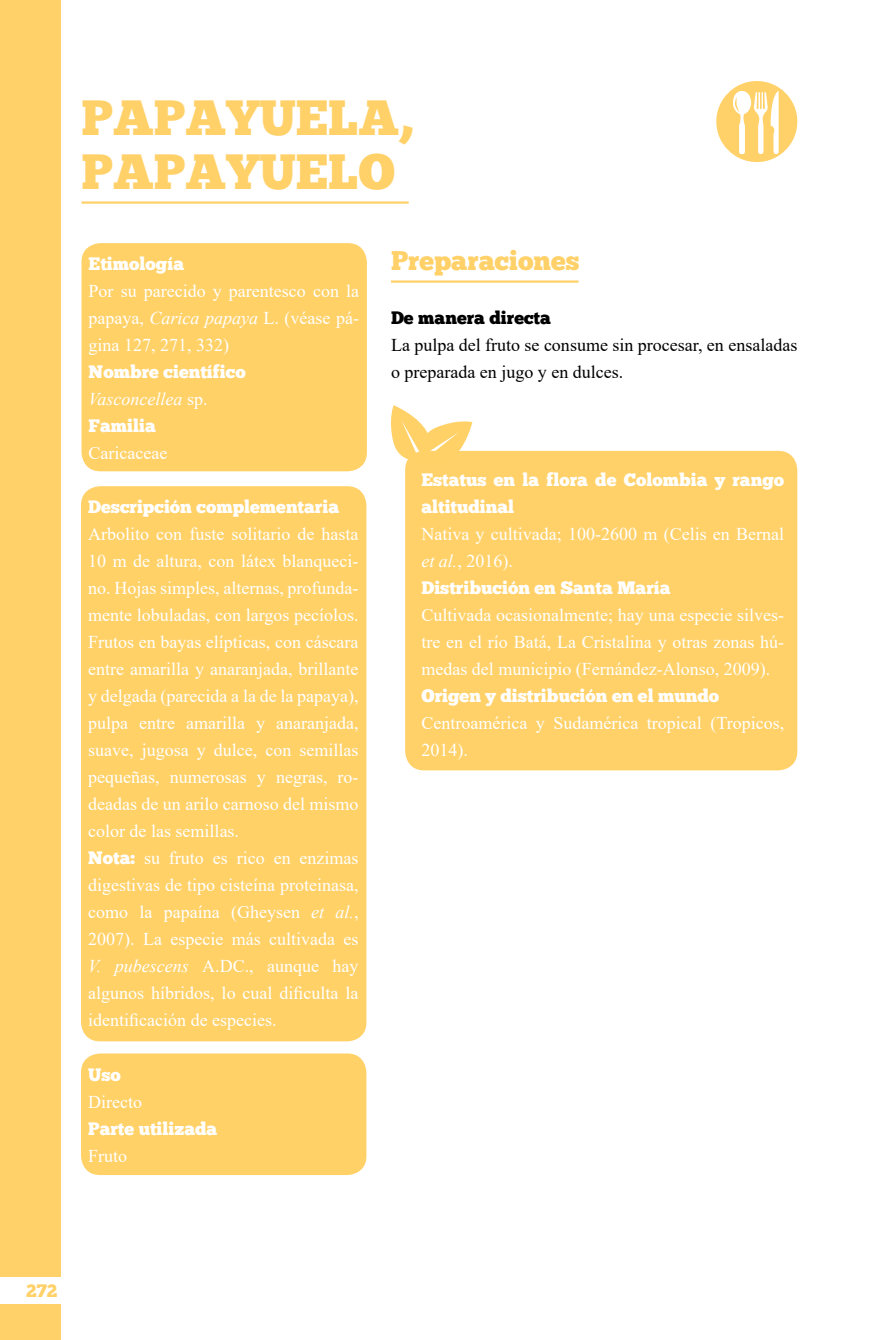
<style>
.page{position:relative;width:893px;height:1340px;background:#fff}
.page>*{position:absolute;margin:0;border:0;box-sizing:border-box;transform-origin:0 0}
.t1{font:49.5px/54px "Chunk Five";color:#ffd168}
.t2{font:27px "Chunk Five";color:#ffd168}
.t3{font:18px/27px "Times New Roman";color:#fff}
.t4{font:18px/27px "Chunk Five";color:#fff}
.t5{font:18px/27px "Times New Roman";color:#000}
.t6{font:italic 18px "Times New Roman";color:#fff}
.t7{font:18px "Chunk Five";color:#000}
.t8{font:18px "Chunk Five";color:#ffd168}
.s1{font-style:italic}
.s2{font-style:normal}
.s3{font-family:"Chunk Five"}
</style>
<div class="page">
<div style="left:0;top:0;width:61px;height:1276px;background:#ffd168"></div>
<div style="left:0;top:1304px;width:61px;height:35px;background:#ffd168"></div>
<div style="left:405px;top:451px;width:392px;height:319px;background:#ffd168;border-radius:19px"></div>
<hr style="left:81px;top:201px;width:328px;height:3px;background:#ffd168">
<svg style="left:391px;top:405px;width:81px;height:66px"></svg>
<div style="left:81px;top:243px;width:286px;height:228px;background:#ffd167;border-radius:19px"></div>
<div style="left:81px;top:486px;width:285px;height:555px;background:#ffd167;border-radius:19px"></div>
<div style="left:81px;top:1053px;width:285px;height:121px;background:#ffd167;border-radius:19px"></div>
<hr style="left:391px;top:280px;width:187px;height:3px;background:#ffd168">
<div style="left:716px;top:81px;width:81px;height:81px;background:#ffd168;border-radius:50%"></div>
<svg style="left:733px;top:91px;width:46px;height:63px"></svg>
<h1 class="t1" style="left:81px;top:91px;width:333px">PAPAYUELA,<br>PAPAYUELO</h1>
<p class="t4" style="left:89px;top:250px;width:97px">Etimología</p>
<p class="t3" style="left:89px;top:277px;width:272px;text-align:justify">Por su parecido y parentesco con la papaya, <span class="s1">Carica papaya</span> L. (véase pá&shy;gina 127, 271, 332)</p>
<p class="t4" style="left:89px;top:358px;width:159px">Nombre científico</p>
<p class="t6" style="left:89px;top:387px;width:120px">Vasconcellea <span class="s2">sp.</span></p>
<p class="t4" style="left:89px;top:412px;width:69px">Familia</p>
<p class="t3" style="left:89px;top:439px;width:80px">Caricaceae</p>
<p class="t4" style="left:88px;top:493px;width:252px">Descripción complementaria</p>
<p class="t3" style="left:88px;top:520px;width:272px">Arbolito con fuste solitario de hasta 10 m de altura, con látex blanqueci&shy;no. Hojas simples, alternas, profunda&shy;mente lobuladas, con largos pecíolos.<br>Frutos en bayas elípticas, con cáscara entre amarilla y anaranjada, brillante y delgada (parecida a la de la papaya), pulpa entre amarilla y anaranjada, suave, jugosa y dulce, con semillas pequeñas, numerosas y negras, ro&shy;deadas de un arilo carnoso del mismo color de las semillas.<br><span class="s3">Nota:</span> su fruto es rico en enzimas digestivas de tipo cisteína proteinasa, como la papaína (Gheysen <span class="s1">et al.</span>, 2007). La especie más cultivada es <span class="s1">V. pubescens</span> A.DC., aunque hay algunos híbridos, lo cual dificulta la identificación de especies.</p>
<p class="t4" style="left:88px;top:1060px;width:34px">Uso</p>
<p class="t3" style="left:88px;top:1087px;width:55px">Directo</p>
<p class="t4" style="left:88px;top:1114px;width:131px">Parte utilizada</p>
<p class="t3" style="left:88px;top:1141px;width:41px">Fruto</p>
<h2 class="t2" style="left:391px;top:244px;width:190px">Preparaciones</h2>
<p class="t7" style="left:391px;top:307px;width:161px">De manera directa</p>
<p class="t5" style="left:391px;top:331px;width:408px">La pulpa del fruto se consume sin procesar, en ensaladas o preparada en jugo y en dulces.</p>
<p class="t4" style="left:421px;top:466px;width:364px">Estatus en la flora de Colombia y rango altitudinal</p>
<p class="t3" style="left:421px;top:520px;width:364px">Nativa y cultivada; 100-2600 m (Celis en Bernal <span class="s1">et al.</span>, 2016).</p>
<p class="t4" style="left:421px;top:574px;width:251px">Distribución en Santa María</p>
<p class="t3" style="left:421px;top:601px;width:364px;text-align:justify">Cultivada ocasionalmente; hay una especie silves&shy;tre en el río Batá, La Cristalina y otras zonas hú&shy;medas del municipio (Fernández-Alonso, 2009).</p>
<p class="t4" style="left:421px;top:682px;width:299px">Origen y distribución en el mundo</p>
<p class="t3" style="left:421px;top:709px;width:364px">Centroamérica y Sudamérica tropical (Tropicos,<br>2014).</p>
<p class="t8" style="left:26px;top:1279px;width:33px">272</p>
</div>
